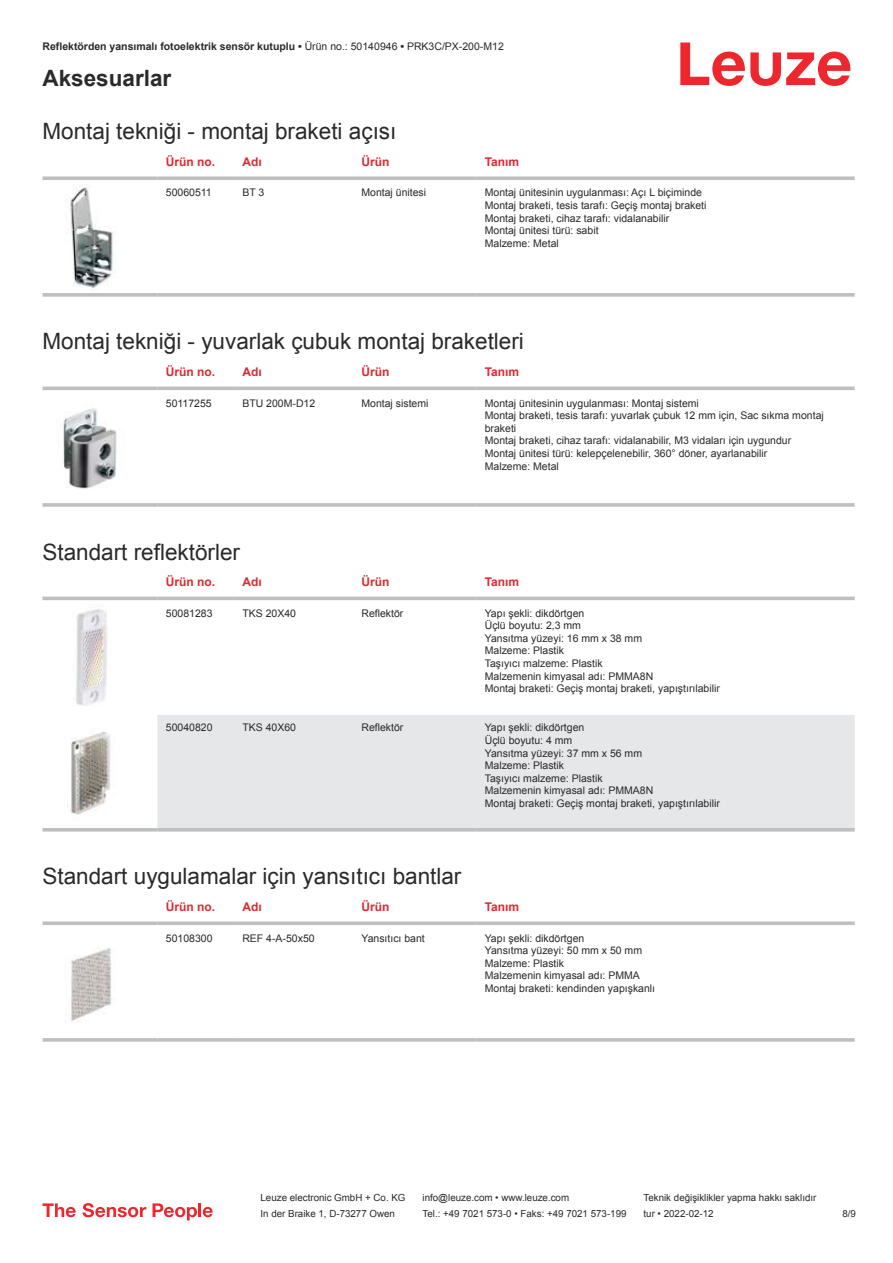
<style>
.page{position:relative;width:893px;height:1263px;background:#fff}
.page>*{position:absolute;margin:0;border:0;box-sizing:border-box;transform-origin:0 0}
.t1{font:22.5px "Arial";color:#2b292a}
.t2{font:700 22.5px "Arial";color:#2b292a}
.t3{font:700 12px "Arial";color:#db2a30}
.t4{font:10.5px/12.6px "Arial";color:#2b292a}
.t5{font:700 10.5px "Arial";color:#2b292a}
.t6{font:9.75px "Arial";color:#2b292a}
.s1{font-weight:400}
</style>
<div class="page">
<svg style="left:680px;top:43px;width:170px;height:43px"></svg>
<svg style="left:43px;top:176px;width:114px;height:4px"></svg>
<svg style="left:157px;top:176px;width:77px;height:4px"></svg>
<svg style="left:234px;top:176px;width:119px;height:4px"></svg>
<svg style="left:353px;top:176px;width:123px;height:4px"></svg>
<svg style="left:476px;top:176px;width:379px;height:4px;background:#c4c6c8"></svg>
<svg style="left:43px;top:293px;width:114px;height:4px"></svg>
<svg style="left:157px;top:293px;width:77px;height:4px"></svg>
<svg style="left:234px;top:293px;width:119px;height:4px"></svg>
<svg style="left:353px;top:293px;width:123px;height:4px"></svg>
<svg style="left:476px;top:293px;width:379px;height:4px;background:#c3c5c7"></svg>
<img style="left:66px;top:184px;width:49px;height:104px">
<svg style="left:43px;top:386px;width:114px;height:4px"></svg>
<svg style="left:157px;top:386px;width:77px;height:4px"></svg>
<svg style="left:234px;top:386px;width:119px;height:4px"></svg>
<svg style="left:353px;top:386px;width:123px;height:4px"></svg>
<svg style="left:476px;top:386px;width:379px;height:4px;background:#c5c7c9"></svg>
<svg style="left:43px;top:503px;width:114px;height:4px"></svg>
<hr style="left:157px;top:503px;width:77px;height:4px;background:#c6c7c9">
<svg style="left:234px;top:503px;width:119px;height:4px"></svg>
<svg style="left:353px;top:503px;width:123px;height:4px"></svg>
<hr style="left:476px;top:503px;width:379px;height:4px;background:#c6c7c9">
<img style="left:63px;top:408px;width:54px;height:81px">
<svg style="left:43px;top:596px;width:812px;height:236px"></svg>
<div style="left:157px;top:715px;width:698px;height:113px;background:#e6e7e9"></div>
<hr style="left:43px;top:597px;width:114px;height:3px;background:#bdbfc1">
<hr style="left:157px;top:597px;width:77px;height:3px;background:#bdbfc1">
<hr style="left:234px;top:597px;width:119px;height:3px;background:#bdbfc1">
<hr style="left:353px;top:597px;width:123px;height:3px;background:#bdbfc1">
<hr style="left:476px;top:597px;width:379px;height:3px;background:#bdbfc1">
<hr style="left:43px;top:828px;width:114px;height:3px;background:#bdbfc1">
<hr style="left:157px;top:828px;width:77px;height:3px;background:#bdbfc1">
<hr style="left:234px;top:828px;width:119px;height:3px;background:#bdbfc1">
<hr style="left:353px;top:828px;width:123px;height:3px;background:#bdbfc1">
<hr style="left:476px;top:828px;width:379px;height:3px;background:#bdbfc1">
<img style="left:72px;top:604px;width:39px;height:107px">
<img style="left:56px;top:719px;width:71px;height:106px">
<svg style="left:43px;top:921px;width:114px;height:4px"></svg>
<svg style="left:157px;top:921px;width:77px;height:4px"></svg>
<svg style="left:234px;top:921px;width:119px;height:4px"></svg>
<svg style="left:353px;top:921px;width:123px;height:4px"></svg>
<svg style="left:476px;top:921px;width:379px;height:4px;background:#c5c6c8"></svg>
<svg style="left:43px;top:1038px;width:114px;height:4px"></svg>
<svg style="left:157px;top:1038px;width:77px;height:4px"></svg>
<svg style="left:234px;top:1038px;width:119px;height:4px"></svg>
<svg style="left:353px;top:1038px;width:123px;height:4px"></svg>
<svg style="left:476px;top:1038px;width:379px;height:4px;background:#c3c5c7"></svg>
<img style="left:71px;top:948px;width:41px;height:74px">
<svg style="left:43px;top:1203px;width:33px;height:14px"></svg>
<svg style="left:83px;top:1203px;width:63px;height:14px"></svg>
<svg style="left:153px;top:1203px;width:44px;height:17px"></svg>
<hr style="left:198px;top:1203px;width:3px;height:14px;background:#ed272d">
<svg style="left:203px;top:1207px;width:10px;height:10px"></svg>
<p class="t5" style="left:43px;top:39px;width:463px">Reflektörden yansımalı fotoelektrik sensör kutuplu • <span class="s1">Ürün no.: 50140946</span> • <span class="s1">PRK3C/PX-200-M12</span></p>
<h1 class="t2" style="left:43px;top:63px;width:130px">Aksesuarlar</h1>
<h1 class="t1" style="left:43px;top:116px;width:355px">Montaj tekniği - montaj braketi açısı</h1>
<p class="t3" style="left:166px;top:153px;width:51px">Ürün no.</p>
<p class="t3" style="left:242px;top:153px;width:21px">Adı</p>
<p class="t3" style="left:361px;top:157px;width:29px">Ürün</p>
<p class="t3" style="left:485px;top:153px;width:36px">Tanım</p>
<p class="t4" style="left:166px;top:187px;width:47px">50060511</p>
<p class="t4" style="left:242px;top:187px;width:23px">BT 3</p>
<p class="t4" style="left:361px;top:186px;width:66px">Montaj ünitesi</p>
<p class="t4" style="left:485px;top:186px;width:223px">Montaj ünitesinin uygulanması: Açı L biçiminde Montaj braketi, tesis tarafı: Geçiş montaj braketi Montaj braketi, cihaz tarafı: vidalanabilir<br>Montaj ünitesi türü: sabit<br>Malzeme: Metal</p>
<h1 class="t1" style="left:43px;top:326px;width:483px">Montaj tekniği - yuvarlak çubuk montaj braketleri</h1>
<p class="t3" style="left:166px;top:363px;width:51px">Ürün no.</p>
<p class="t3" style="left:242px;top:363px;width:21px">Adı</p>
<p class="t3" style="left:361px;top:367px;width:29px">Ürün</p>
<p class="t3" style="left:485px;top:363px;width:36px">Tanım</p>
<p class="t4" style="left:166px;top:397px;width:47px">50117255</p>
<p class="t4" style="left:242px;top:397px;width:74px">BTU 200M-D12</p>
<p class="t4" style="left:361px;top:396px;width:69px">Montaj sistemi</p>
<p class="t4" style="left:485px;top:396px;width:341px">Montaj ünitesinin uygulanması: Montaj sistemi<br>Montaj braketi, tesis tarafı: yuvarlak çubuk 12 mm için, Sac sıkma montaj braketi<br>Montaj braketi, cihaz tarafı: vidalanabilir, M3 vidaları için uygundur Montaj ünitesi türü: kelepçelenebilir, 360° döner, ayarlanabilir<br>Malzeme: Metal</p>
<h1 class="t1" style="left:43px;top:536px;width:199px">Standart reflektörler</h1>
<p class="t3" style="left:166px;top:573px;width:51px">Ürün no.</p>
<p class="t3" style="left:242px;top:573px;width:21px">Adı</p>
<p class="t3" style="left:361px;top:577px;width:29px">Ürün</p>
<p class="t3" style="left:485px;top:573px;width:36px">Tanım</p>
<p class="t4" style="left:166px;top:606px;width:48px">50081283</p>
<p class="t4" style="left:242px;top:606px;width:55px">TKS 20X40</p>
<p class="t4" style="left:361px;top:606px;width:44px">Reflektör</p>
<p class="t4" style="left:485px;top:606px;width:237px">Yapı şekli: dikdörtgen<br>Üçlü boyutu: 2,3 mm<br>Yansıtma yüzeyi: 16 mm x 38 mm<br>Malzeme: Plastik<br>Taşıyıcı malzeme: Plastik<br>Malzemenin kimyasal adı: PMMA8N<br>Montaj braketi: Geçiş montaj braketi, yapıştırılabilir</p>
<p class="t4" style="left:166px;top:721px;width:48px">50040820</p>
<p class="t4" style="left:242px;top:721px;width:55px">TKS 40X60</p>
<p class="t4" style="left:361px;top:721px;width:44px">Reflektör</p>
<p class="t4" style="left:485px;top:721px;width:237px">Yapı şekli: dikdörtgen<br>Üçlü boyutu: 4 mm<br>Yansıtma yüzeyi: 37 mm x 56 mm<br>Malzeme: Plastik<br>Taşıyıcı malzeme: Plastik<br>Malzemenin kimyasal adı: PMMA8N<br>Montaj braketi: Geçiş montaj braketi, yapıştırılabilir</p>
<h1 class="t1" style="left:43px;top:861px;width:420px">Standart uygulamalar için yansıtıcı bantlar</h1>
<p class="t3" style="left:166px;top:898px;width:51px">Ürün no.</p>
<p class="t3" style="left:242px;top:898px;width:21px">Adı</p>
<p class="t3" style="left:361px;top:902px;width:29px">Ürün</p>
<p class="t3" style="left:485px;top:898px;width:36px">Tanım</p>
<p class="t4" style="left:166px;top:931px;width:48px">50108300</p>
<p class="t4" style="left:242px;top:931px;width:74px">REF 4-A-50x50</p>
<p class="t4" style="left:361px;top:931px;width:65px">Yansıtıcı bant</p>
<p class="t4" style="left:485px;top:931px;width:172px">Yapı şekli: dikdörtgen<br>Yansıtma yüzeyi: 50 mm x 50 mm<br>Malzeme: Plastik<br>Malzemenin kimyasal adı: PMMA<br>Montaj braketi: kendinden yapışkanlı</p>
<p class="t6" style="left:261px;top:1191px;width:146px">Leuze electronic GmbH + Co. KG</p>
<p class="t6" style="left:423px;top:1191px;width:148px">info@leuze.com • www.leuze.com</p>
<p class="t6" style="left:644px;top:1191px;width:174px">Teknik değişiklikler yapma hakkı saklıdır</p>
<p class="t6" style="left:261px;top:1207px;width:136px">In der Braike 1, D-73277 Owen</p>
<p class="t6" style="left:423px;top:1207px;width:205px">Tel.: +49 7021 573-0 • Faks: +49 7021 573-199</p>
<p class="t6" style="left:644px;top:1207px;width:72px">tur • 2022-02-12</p>
<p class="t6" style="left:842px;top:1207px;width:15px">8 /9</p>
</div>
